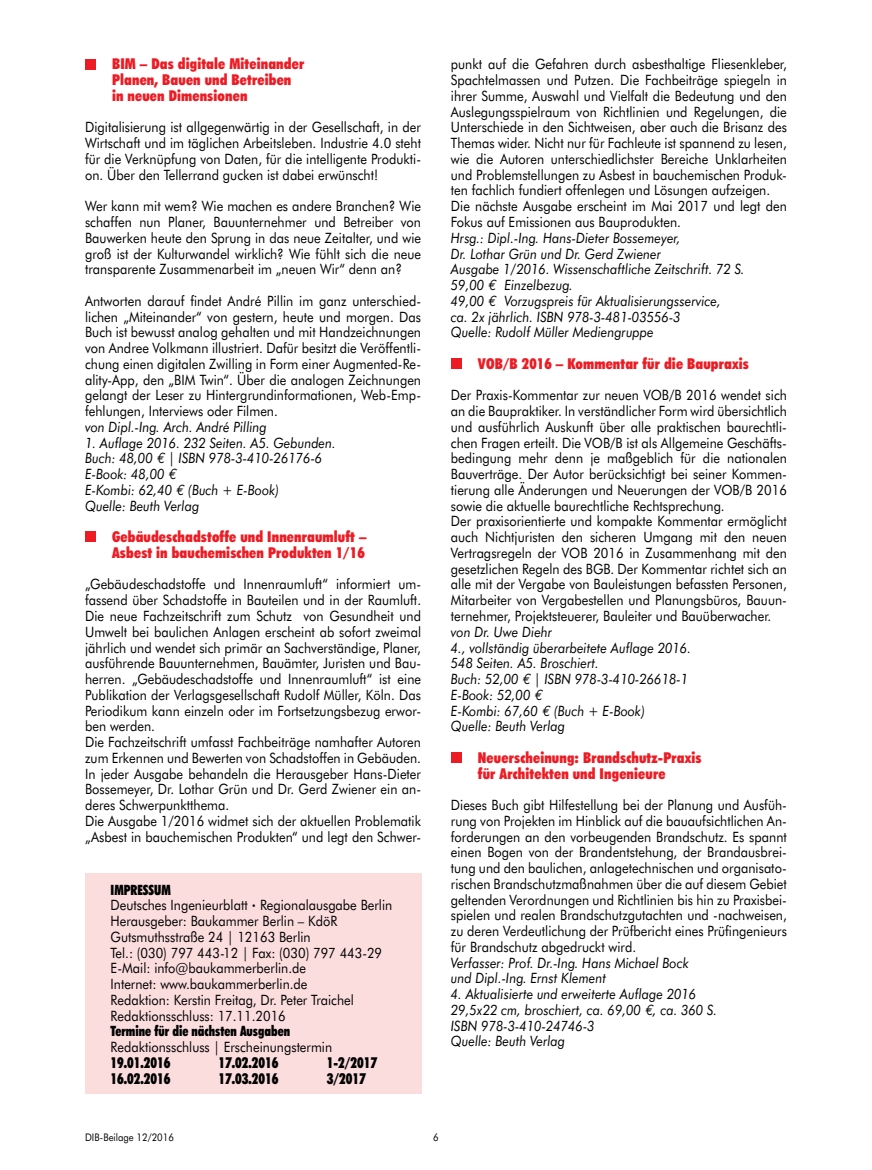
<style>
.page{position:relative;width:872px;height:1170px;background:#fff}
.page>*{position:absolute;margin:0;border:0;box-sizing:border-box;transform-origin:0 0}
.t1{font:900 condensed 15px/15.8px "Futura BT";letter-spacing:.01em;color:#ed1c24}
.t2{font:900 condensed 15px "Futura BT";color:#000;scale:.9 1}
.t3{font:14.25px/15.8px "Futura BT";color:#000;scale:.9 1}
.t4{font:italic 14.25px/15.8px "Futura BT";color:#000;scale:.9 1}
.t5{font:900 condensed 14.25px "Futura BT";color:#000;scale:.9 1}
.t6{font:10.5px "Futura BT";color:#000;scale:.9 1}
.s1{font-family:"Euro Mono";font-size:15px}
.s2{font-weight:900;font-stretch:condensed}
.s3{font-size:9px}
</style>
<div class="page">
<div style="left:85px;top:873px;width:336px;height:220px;background:#fcddde"></div>
<div style="left:85px;top:59px;width:11px;height:10px;background:#ed1c24"></div>
<div style="left:85px;top:531px;width:11px;height:11px;background:#ed1c24"></div>
<div style="left:451px;top:358px;width:10px;height:11px;background:#ed1c24"></div>
<div style="left:451px;top:752px;width:10px;height:10px;background:#ed1c24"></div>
<p class="t1" style="left:112px;top:56px;width:194px">BIM – Das digitale Miteinander<br>Planen, Bauen und Betreiben in neuen Dimensionen</p>
<p class="t3" style="left:85px;top:119px;width:375px;text-align:justify">Digitalisierung ist allgegenwärtig in der Gesellschaft, in der Wirtschaft und im täglichen Arbeitsleben. Industrie 4.0 steht für die Verknüpfung von Daten, für die intelligente Produkti&shy;on. Über den Tellerrand gucken ist dabei erwünscht!</p>
<p class="t3" style="left:85px;top:198px;width:375px;text-align:justify">Wer kann mit wem? Wie machen es andere Branchen? Wie schaffen nun Planer, Bauunternehmer und Betreiber von Bauwerken heute den Sprung in das neue Zeitalter, und wie groß ist der Kulturwandel wirklich? Wie fühlt sich die neue transparente Zusammenarbeit im „neuen Wir“ denn an?</p>
<p class="t3" style="left:85px;top:293px;width:375px;text-align:justify">Antworten darauf findet André Pillin im ganz unterschied&shy;lichen „Miteinander“ von gestern, heute und morgen. Das Buch ist bewusst analog gehalten und mit Handzeichnungen von Andree Volkmann illustriert. Dafür besitzt die Veröffentli&shy;chung einen digitalen Zwilling in Form einer Augmented-Re&shy;ality-App, den „BIM Twin“. Über die analogen Zeichnungen gelangt der Leser zu Hintergrundinformationen, Web-Emp&shy;fehlungen, Interviews oder Filmen.</p>
<p class="t4" style="left:85px;top:419px;width:203px">von Dipl.-Ing. Arch. André Pilling</p>
<p class="t4" style="left:85px;top:434px;width:280px">1. Auflage 2016. 232 Seiten. A5. Gebunden.<br>Buch: 48,00 <span class="s1">€</span> | ISBN 978-3-410-26176-6<br>E-Book: 48,00 <span class="s1">€<br></span>E-Kombi: 62,40 <span class="s1">€</span> (Buch + E-Book)<br>Quelle: Beuth Verlag</p>
<p class="t1" style="left:112px;top:529px;width:256px">Gebäudeschadstoffe und Innenraumluft –<br>Asbest in bauchemischen Produkten 1/16</p>
<p class="t3" style="left:85px;top:576px;width:375px">„Gebäudeschadstoffe und Innenraumluft“ informiert um&shy;fassend über Schadstoffe in Bauteilen und in der Raumluft.<br>Die neue Fachzeitschrift zum Schutz von Gesundheit und Umwelt bei baulichen Anlagen erscheint ab sofort zweimal jährlich und wendet sich primär an Sachverständige, Planer, ausführende Bauunternehmen, Bauämter, Juristen und Bau&shy;herren. „Gebäudeschadstoffe und Innenraumluft“ ist eine Publikation der Verlagsgesellschaft Rudolf Müller, Köln. Das Periodikum kann einzeln oder im Fortsetzungsbezug erwor&shy;ben werden.<br>Die Fachzeitschrift umfasst Fachbeiträge namhafter Autoren zum Erkennen und Bewerten von Schadstoffen in Gebäuden.<br>In jeder Ausgabe behandeln die Herausgeber Hans-Dieter Bossemeyer, Dr. Lothar Grün und Dr. Gerd Zwiener ein an&shy;deres Schwerpunktthema.<br>Die Ausgabe 1/2016 widmet sich der aktuellen Problematik „Asbest in bauchemischen Produkten“ und legt den Schwer-</p>
<p class="t3" style="left:111px;top:881px;width:314px"><span class="s2">IMPRESSUM<br></span>Deutsches Ingenieurblatt <span class="s3">•</span> Regionalausgabe Berlin Herausgeber: Baukammer Berlin – KdöR Gutsmuthsstraße 24 | 12163 Berlin<br>Tel.: (030) 797 443-12 | Fax: (030) 797 443-29<br>E-Mail: info@baukammerberlin.de<br>Internet: www.baukammerberlin.de<br>Redaktion: Kerstin Freitag, Dr. Peter Traichel Redaktionsschluss: 17.11.2016</p>
<p class="t5" style="left:111px;top:1022px;width:201px">Termine für die nächsten Ausgaben</p>
<p class="t3" style="left:111px;top:1038px;width:248px">Redaktionsschluss | Erscheinungstermin</p>
<p class="t2" style="left:111px;top:1053px;width:68px">19.01.2016</p>
<p class="t2" style="left:219px;top:1053px;width:68px">17.02.2016</p>
<p class="t2" style="left:327px;top:1053px;width:58px">1-2/2017</p>
<p class="t2" style="left:111px;top:1069px;width:68px">16.02.2016</p>
<p class="t2" style="left:219px;top:1069px;width:68px">17.03.2016</p>
<p class="t2" style="left:327px;top:1069px;width:45px">3/2017</p>
<p class="t3" style="left:451px;top:56px;width:375px">punkt auf die Gefahren durch asbesthaltige Fliesenkleber, Spachtelmassen und Putzen. Die Fachbeiträge spiegeln in ihrer Summe, Auswahl und Vielfalt die Bedeutung und den Auslegungsspielraum von Richtlinien und Regelungen, die Unterschiede in den Sichtweisen, aber auch die Brisanz des Themas wider. Nicht nur für Fachleute ist spannend zu lesen, wie die Autoren unterschiedlichster Bereiche Unklarheiten und Problemstellungen zu Asbest in bauchemischen Produk&shy;ten fachlich fundiert offenlegen und Lösungen aufzeigen.<br>Die nächste Ausgabe erscheint im Mai 2017 und legt den Fokus auf Emissionen aus Bauprodukten.</p>
<p class="t4" style="left:451px;top:230px;width:328px">Hrsg.: Dipl.-Ing. Hans-Dieter Bossemeyer,<br>Dr. Lothar Grün und Dr. Gerd Zwiener<br>Ausgabe 1/2016. Wissenschaftliche Zeitschrift. 72 S.<br>59,00 <span class="s1">€</span> Einzelbezug.<br>49,00 <span class="s1">€</span> Vorzugspreis für Aktualisierungsservice,<br>ca. 2x jährlich. ISBN 978-3-481-03556-3<br>Quelle: Rudolf Müller Mediengruppe</p>
<p class="t1" style="left:478px;top:355px;width:273px">VOB/B 2016 – Kommentar für die Baupraxis</p>
<p class="t3" style="left:451px;top:387px;width:375px">Der Praxis-Kommentar zur neuen VOB/B 2016 wendet sich an die Baupraktiker. In verständlicher Form wird übersichtlich und ausführlich Auskunft über alle praktischen baurechtli&shy;chen Fragen erteilt. Die VOB/B ist als Allgemeine Geschäfts&shy;bedingung mehr denn je maßgeblich für die nationalen Bauverträge. Der Autor berücksichtigt bei seiner Kommen&shy;tierung alle Änderungen und Neuerungen der VOB/B 2016 sowie die aktuelle baurechtliche Rechtsprechung.<br>Der praxisorientierte und kompakte Kommentar ermöglicht auch Nichtjuristen den sicheren Umgang mit den neuen Vertragsregeln der VOB 2016 in Zusammenhang mit den gesetzlichen Regeln des BGB. Der Kommentar richtet sich an alle mit der Vergabe von Bauleistungen befassten Personen, Mitarbeiter von Vergabestellen und Planungsbüros, Bauun&shy;ternehmer, Projektsteuerer, Bauleiter und Bauüberwacher.</p>
<p class="t4" style="left:451px;top:623px;width:268px">von Dr. Uwe Diehr<br>4., vollständig überarbeitete Auflage 2016.<br>548 Seiten. A5. Broschiert.<br>Buch: 52,00 <span class="s1">€</span> | ISBN 978-3-410-26618-1<br>E-Book: 52,00 <span class="s1">€<br></span>E-Kombi: 67,60 <span class="s1">€</span> (Buch + E-Book)<br>Quelle: Beuth Verlag</p>
<p class="t1" style="left:478px;top:749px;width:225px">Neuerscheinung: Brandschutz-Praxis für Architekten und Ingenieure</p>
<p class="t3" style="left:451px;top:797px;width:375px;text-align:justify">Dieses Buch gibt Hilfestellung bei der Planung und Ausfüh&shy;rung von Projekten im Hinblick auf die bauaufsichtlichen An&shy;forderungen an den vorbeugenden Brandschutz. Es spannt einen Bogen von der Brandentstehung, der Brandausbrei&shy;tung und den baulichen, anlagetechnischen und organisato&shy;rischen Brandschutzmaßnahmen über die auf diesem Gebiet geltenden Verordnungen und Richtlinien bis hin zu Praxisbei&shy;spielen und realen Brandschutzgutachten und -nachweisen, zu deren Verdeutlichung der Prüfbericht eines Prüfingenieurs für Brandschutz abgedruckt wird.</p>
<p class="t4" style="left:451px;top:954px;width:266px">Verfasser: Prof. Dr.-Ing. Hans Michael Bock und Dipl.-Ing. Ernst Klement</p>
<p class="t4" style="left:451px;top:986px;width:297px">4. Aktualisierte und erweiterte Auflage 2016<br>29,5x22 cm, broschiert, ca. 69,00 <span class="s1">€</span>, ca. 360 S.<br>ISBN 978-3-410-24746-3<br>Quelle: Beuth Verlag</p>
<p class="t6" style="left:85px;top:1130px;width:100px">DIB-Beilage 12/2016</p>
<p class="t6" style="left:433px;top:1130px;width:8px">6</p>
</div>
